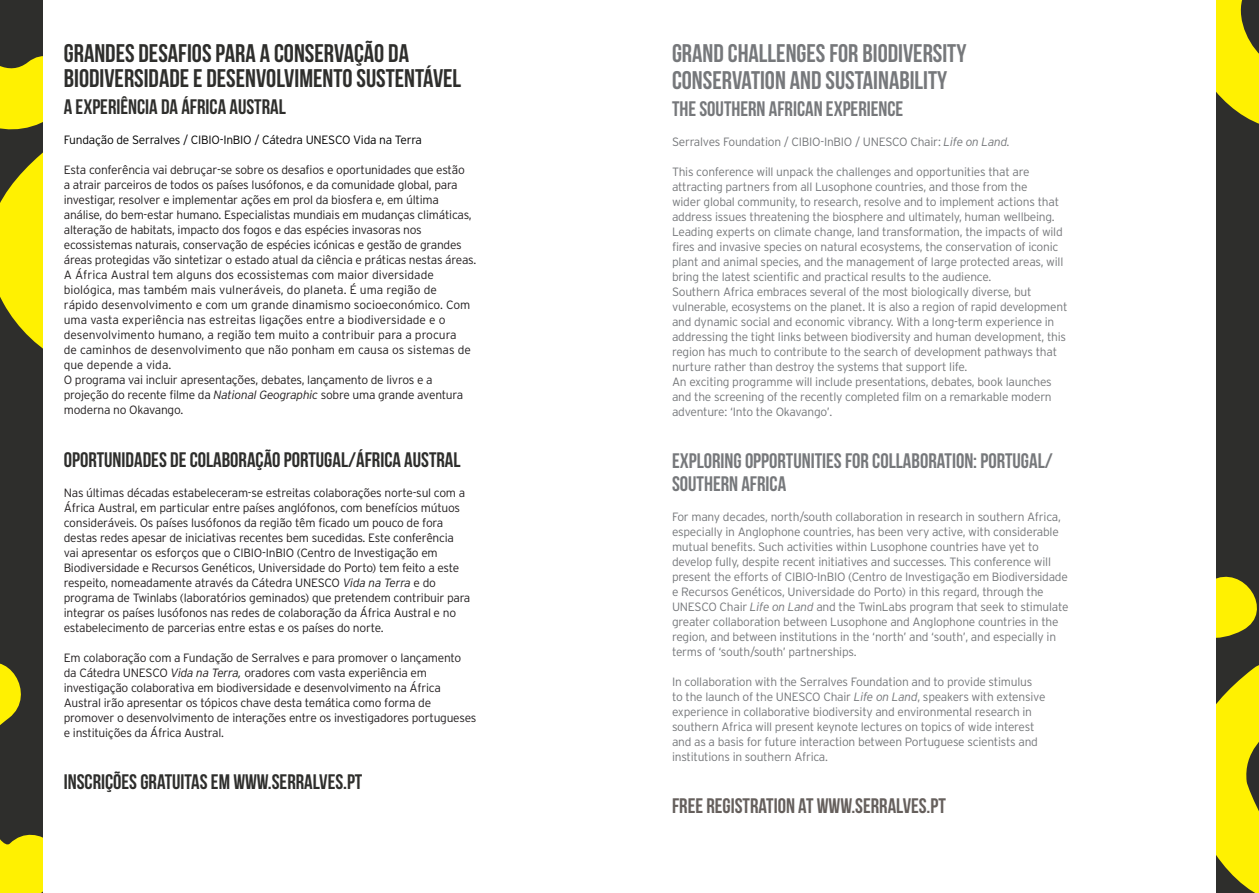
<style>
.page{position:relative;width:1259px;height:893px;background:#fff}
.page>*{position:absolute;margin:0;border:0;box-sizing:border-box;transform-origin:0 0}
.t1{font:25.5px/25.5px "Bebas Neue";color:#2e2e2c}
.t2{font:25.5px/27px "Bebas Neue";color:#76787b}
.t3{font:21px "Bebas Neue";color:#2e2e2c}
.t4{font:21px/22.5px "Bebas Neue";color:#76787b}
.t5{font:21px "Bebas Neue";color:#655f5c}
.t6{font:300 12px/15px "Interstate";letter-spacing:-.02em;color:#76787b}
.t7{font:300 12px/15px "Interstate";letter-spacing:-.02em;color:#231f20}
.t8{font:300 12px/15px "Interstate";color:#231f20}
.t9{font:300 12px "Interstate";letter-spacing:-.02em;color:#000}
.s1{font-style:italic}
</style>
<div class="page">
<svg style="left:0;top:0;width:43px;height:893px;background:#726d1d"></svg>
<svg style="left:1216px;top:0;width:43px;height:893px;background:#79741c"></svg>
<p class="t1" style="left:64px;top:40px;width:399px">GRANDES DESAFIOS PARA A CONSERVAÇÃO DA<br>BIODIVERSIDADE E DESENVOLVIMENTO SUSTENTÁVEL</p>
<p class="t3" style="left:64px;top:95px;width:224px">A EXPERIÊNCIA DA ÁFRICA AUSTRAL</p>
<p class="t9" style="left:64px;top:133px;width:360px">Fundação de Serralves / CIBIO-InBIO / Cátedra UNESCO Vida na Terra</p>
<p class="t7" style="left:64px;top:162px;width:414px">Esta conferência vai debruçar-se sobre os desafios e oportunidades que estão<br>a atrair parceiros de todos os países lusófonos, e da comunidade global, para investigar, resolver e implementar ações em prol da biosfera e, em última análise, do bem-estar humano. Especialistas mundiais em mudanças climáticas, alteração de habitats, impacto dos fogos e das espécies invasoras nos ecossistemas naturais, conservação de espécies icónicas e gestão de grandes áreas protegidas vão sintetizar o estado atual da ciência e práticas nestas áreas.</p>
<p class="t8" style="left:64px;top:267px;width:409px">A África Austral tem alguns dos ecossistemas com maior diversidade biológica, mas também mais vulneráveis, do planeta. É uma região de rápido desenvolvimento e com um grande dinamismo socioeconómico. Com uma vasta experiência nas estreitas ligações entre a biodiversidade e o desenvolvimento humano, a região tem muito a contribuir para a procura de caminhos de desenvolvimento que não ponham em causa os sistemas de que depende a vida.</p>
<p class="t7" style="left:64px;top:372px;width:401px">O programa vai incluir apresentações, debates, lançamento de livros e a projeção do recente filme da <span class="s1">National Geographic</span> sobre uma grande aventura moderna no Okavango.</p>
<p class="t3" style="left:64px;top:448px;width:398px">OPORTUNIDADES DE COLABORAÇÃO PORTUGAL/ÁFRICA AUSTRAL</p>
<p class="t7" style="left:64px;top:485px;width:408px">Nas últimas décadas estabeleceram-se estreitas colaborações norte-sul com a África Austral, em particular entre países anglófonos, com benefícios mútuos consideráveis. Os países lusófonos da região têm ficado um pouco de fora destas redes apesar de iniciativas recentes bem sucedidas. Este conferência vai apresentar os esforços que o CIBIO-InBIO (Centro de Investigação em Biodiversidade e Recursos Genéticos, Universidade do Porto) tem feito a este respeito, nomeadamente através da Cátedra UNESCO <span class="s1">Vida na Terra</span> e do programa de Twinlabs (laboratórios geminados) que pretendem contribuir para integrar os países lusófonos nas redes de colaboração da África Austral e no estabelecimento de parcerias entre estas e os países do norte.</p>
<p class="t7" style="left:64px;top:650px;width:414px">Em colaboração com a Fundação de Serralves e para promover o lançamento da Cátedra UNESCO <span class="s1">Vida na Terra,</span> oradores com vasta experiência em investigação colaborativa em biodiversidade e desenvolvimento na África Austral irão apresentar os tópicos chave desta temática como forma de promover o desenvolvimento de interações entre os investigadores portugueses e instituições da África Austral.</p>
<p class="t3" style="left:64px;top:770px;width:300px">INSCRIÇÕES GRATUITAS EM WWW.SERRALVES.PT</p>
<p class="t2" style="left:672px;top:39px;width:296px">GRAND CHALLENGES FOR BIODIVERSITY<br>CONSERVATION AND SUSTAINABILITY</p>
<p class="t4" style="left:672px;top:97px;width:233px">THE SOUTHERN AFRICAN EXPERIENCE</p>
<p class="t6" style="left:672px;top:134px;width:339px">Serralves Foundation / CIBIO-InBIO / UNESCO Chair: <span class="s1">Life on Land.</span></p>
<p class="t6" style="left:672px;top:164px;width:393px">This conference will unpack the challenges and opportunities that are attracting partners from all Lusophone countries, and those from the<br>wider global community, to research, resolve and to implement actions that address issues threatening the biosphere and ultimately, human wellbeing.<br>Leading experts on climate change, land transformation, the impacts of wild fires and invasive species on natural ecosystems, the conservation of iconic plant and animal species, and the management of large protected areas, will bring the latest scientific and practical results to the audience.</p>
<p class="t6" style="left:672px;top:284px;width:397px">Southern Africa embraces several of the most biologically diverse, but vulnerable, ecosystems on the planet. It is also a region of rapid development and dynamic social and economic vibrancy. With a long-term experience in addressing the tight links between biodiversity and human development, this region has much to contribute to the search of development pathways that nurture rather than destroy the systems that support life.</p>
<p class="t6" style="left:672px;top:374px;width:381px;text-align:justify">An exciting programme will include presentations, debates, book launches and the screening of the recently completed film on a remarkable modern adventure: ‘Into the Okavango’.</p>
<p class="t4" style="left:672px;top:449px;width:382px">EXPLORING OPPORTUNITIES FOR COLLABORATION: PORTUGAL/<br>SOUTHERN AFRICA</p>
<p class="t6" style="left:672px;top:509px;width:398px">For many decades, north/south collaboration in research in southern Africa, especially in Anglophone countries, has been very active, with considerable mutual benefits. Such activities within Lusophone countries have yet to develop fully, despite recent initiatives and successes. This conference will present the efforts of CIBIO-InBIO (Centro de Investigação em Biodiversidade e Recursos Genéticos, Universidade do Porto) in this regard, through the UNESCO Chair <span class="s1">Life on Land</span> and the TwinLabs program that seek to stimulate greater collaboration between Lusophone and Anglophone countries in the region, and between institutions in the ‘north’ and ‘south’, and especially in terms of ‘south/south’ partnerships.</p>
<p class="t6" style="left:672px;top:674px;width:375px">In collaboration with the Serralves Foundation and to provide stimulus to the launch of the UNESCO Chair <span class="s1">Life on Land</span>, speakers with extensive experience in collaborative biodiversity and environmental research in southern Africa will present keynote lectures on topics of wide interest and as a basis for future interaction between Portuguese scientists and institutions in southern Africa.</p>
<p class="t5" style="left:672px;top:794px;width:275px">FREE REGISTRATION AT WWW.SERRALVES.PT</p>
</div>
